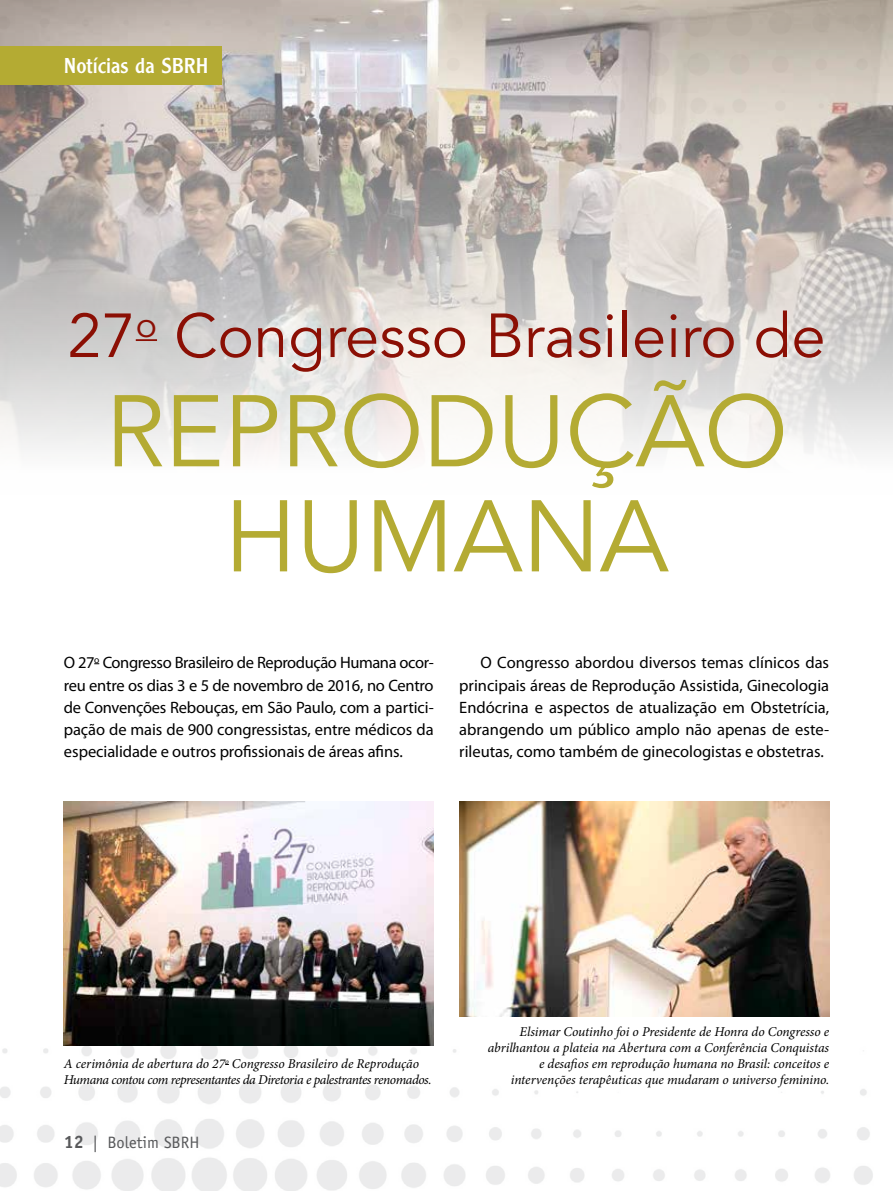
<style>
.page{position:relative;width:893px;height:1191px;background:#fff}
.page>*{position:absolute;margin:0;border:0;box-sizing:border-box;transform-origin:0 0}
.t1{font:100.5px/105px "Avenir";letter-spacing:-.005em;color:#b4ab33;text-align:center}
.t2{font:61.5px "Avenir";color:#8b0f04}
.t3{font:22.5px "Clearface Got T";color:#fff}
.t4{font:16.5px/22.2px "Myriad Pro";letter-spacing:-.005em;color:#000;text-align:justify}
.t5{font:16.5px "Officina Sans Std";color:#58595b}
.t6{font:italic 13.5px/16.2px "Minion Pro";letter-spacing:-.01em;color:#000;text-align:right}
.t7{font:italic 13.5px/16.2px "Minion Pro";letter-spacing:-.03em;color:#000}
.s1{font-weight:700;font-size:18px}
</style>
<div class="page">
<img style="left:0;top:955px;width:873px;height:236px">
<img style="left:0;top:0;width:893px;height:452px">
<hr style="left:136px;top:339px;width:21px;height:2px;background:#8b0f04">
<div style="left:0;top:47px;width:221px;height:38px;background:#b4ab33"></div>
<img style="left:64px;top:801px;width:370px;height:244px">
<img style="left:459px;top:801px;width:370px;height:216px">
<h3 class="t3" style="left:64px;top:53px;width:146px">Notícias da SBRH</h3>
<h2 class="t2" style="left:67px;top:300px;width:760px">27<sup>o</sup> Congresso Brasileiro de</h2>
<h1 class="t1" style="left:105px;top:382px;width:684px">Reprodução<br>Humana</h1>
<p class="t4" style="left:64px;top:651px;width:371px">O 27<sup>o</sup> Congresso Brasileiro de Reprodução Humana ocor&shy;reu entre os dias 3 e 5 de novembro de 2016, no Centro de Convenções Rebouças, em São Paulo, com a partici&shy;pação de mais de 900 congressistas, entre médicos da especialidade e outros profissionais de áreas afins.</p>
<p class="t4" style="left:459px;top:651px;width:371px;text-indent:21px">O Congresso abordou diversos temas clínicos das principais áreas de Reprodução Assistida, Ginecologia Endócrina e aspectos de atualização em Obstetrícia, abrangendo um público amplo não apenas de este&shy;rileutas, como também de ginecologistas e obstetras.</p>
<p class="t7" style="left:64px;top:1055px;width:369px">A cerimônia de abertura do 27<sup>o</sup> Congresso Brasileiro de Reprodução<br>Humana contou com representantes da Diretoria e palestrantes renomados.</p>
<p class="t5" style="left:64px;top:1133px;width:137px"><span class="s1">12</span> | Boletim SBRH</p>
<p class="t6" style="left:488px;top:1023px;width:343px">Elsimar Coutinho foi o Presidente de Honra do Congresso e abrilhantou a plateia na Abertura com a Conferência Conquistas e desafios em reprodução humana no Brasil: conceitos e intervenções terapêuticas que mudaram o universo feminino.</p>
</div>
